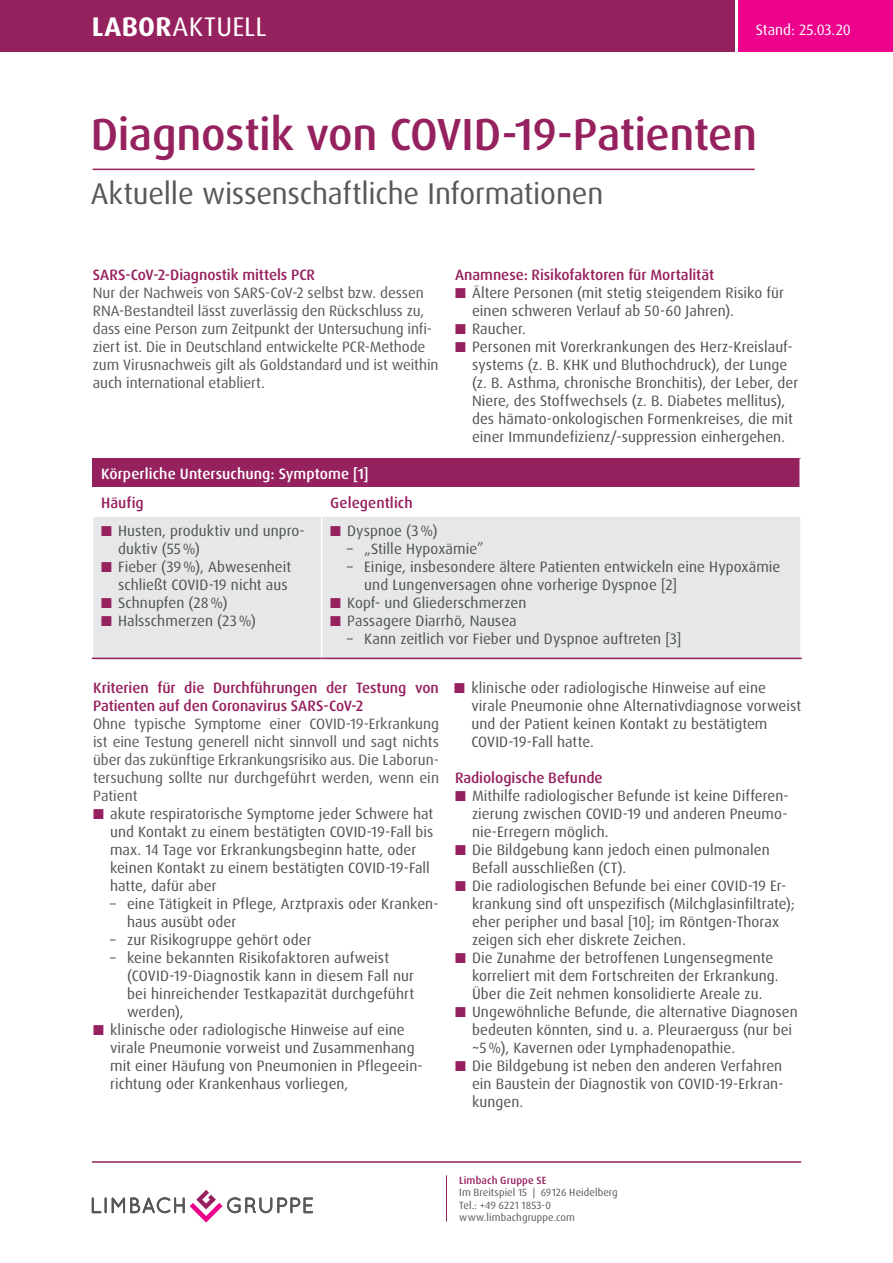
<style>
.page{position:relative;width:893px;height:1263px;background:#fff}
.page>*{position:absolute;margin:0;border:0;box-sizing:border-box;transform-origin:0 0}
.t1{font:500 45px "Dax Pro";letter-spacing:-.01em;color:#96215f}
.t2{font:30px "Dax Pro";letter-spacing:-.01em;color:#57585a}
.t3{font:27px "Dax Pro";letter-spacing:.01em;color:#fff}
.t4{font:15px/18px "Dax Pro";letter-spacing:.005em;color:#4f5252}
.t5{font:15px/18px "Dax Pro";letter-spacing:-.005em;color:#57585a}
.t6{font:500 15px/18px "Dax Pro";letter-spacing:-.005em;color:#96215f}
.t7{font:500 15px "Dax Pro";letter-spacing:.005em;color:#fff}
.t8{font:15px "Dax Pro";color:#fff}
.t9{font:10.5px/12.6px "Dax Pro";letter-spacing:.01em;color:#57585a}
.t10{font:500 10.5px "Dax Pro";letter-spacing:.01em;color:#96215f}
.s1{font-weight:700}
.s2{color:#96215f}
</style>
<div class="page">
<hr style="left:93px;top:169px;width:662px;height:1px;background:#96215f">
<div style="left:93px;top:458px;width:708px;height:29px;background:#96215f"></div>
<div style="left:93px;top:517px;width:707px;height:141px;background:#e6e7e9"></div>
<hr style="left:799px;top:458px;width:3px;height:29px;background:#fff">
<hr style="left:321px;top:517px;width:1px;height:141px;background:#fff">
<hr style="left:92px;top:658px;width:230px;height:1px;background:#96215f">
<hr style="left:322px;top:658px;width:480px;height:1px;background:#96215f">
<svg style="left:92px;top:1197px;width:92px;height:16px"></svg>
<svg style="left:190px;top:1190px;width:123px;height:32px"></svg>
<hr style="left:446px;top:1175px;width:1px;height:46px;background:#96215f">
<hr style="left:92px;top:1161px;width:709px;height:2px;background:#96215f">
<div style="left:0;top:0;width:735px;height:51px;background:#96215f"></div>
<div style="left:739px;top:0;width:154px;height:51px;background:#ed028c"></div>
<h3 class="t3" style="left:92px;top:9px;width:176px"><span class="s1">LABOR</span>AKTUELL</h3>
<p class="t8" style="left:756px;top:20px;width:96px">Stand: 25.03.20</p>
<h1 class="t1" style="left:91px;top:105px;width:668px">Diagnostik von COVID-19-Patienten</h1>
<h2 class="t2" style="left:91px;top:174px;width:514px">Aktuelle wissenschaftliche Informationen</h2>
<p class="t6" style="left:93px;top:266px;width:224px">SARS-CoV-2-Diagnostik mittels PCR</p>
<p class="t5" style="left:93px;top:284px;width:347px">Nur der Nachweis von SARS-CoV-2 selbst bzw. dessen RNA-Bestandteil lässt zuverlässig den Rückschluss zu, dass eine Person zum Zeitpunkt der Untersuchung infi&shy;ziert ist. Die in Deutschland entwickelte PCR-Methode zum Virusnachweis gilt als Goldstandard und ist weithin auch international etabliert.</p>
<p class="t6" style="left:455px;top:266px;width:261px">Anamnese: Risikofaktoren für Mortalität</p>
<p class="t4" style="left:472px;top:284px;width:314px;text-indent:-17px"><span class="s2">■</span> Ältere Personen (mit stetig steigendem Risiko für einen schweren Verlauf ab 50-60 Jahren).</p>
<p class="t4" style="left:455px;top:320px;width:73px"><span class="s2">■</span> Raucher.</p>
<p class="t4" style="left:472px;top:338px;width:328px;text-indent:-17px"><span class="s2">■</span> Personen mit Vorerkrankungen des Herz-Kreislauf&shy;systems (z. B. KHK und Bluthochdruck), der Lunge (z. B. Asthma, chronische Bronchitis), der Leber, der Niere, des Stoffwechsels (z. B. Diabetes mellitus), des hämato-onkologischen Formenkreises, die mit einer Immundefizienz/-suppression einhergehen.</p>
<p class="t7" style="left:101px;top:464px;width:269px">Körperliche Untersuchung: Symptome [1]</p>
<p class="t6" style="left:101px;top:493px;width:44px">Häufig</p>
<p class="t6" style="left:330px;top:493px;width:84px">Gelegentlich</p>
<p class="t4" style="left:118px;top:522px;width:188px;text-indent:-17px"><span class="s2">■</span> Husten, produktiv und unpro&shy;duktiv (55%)</p>
<p class="t4" style="left:101px;top:558px;width:192px;text-align:right"><span class="s2">■</span> Fieber (39%), Abwesenheit schließt COVID-19 nicht aus</p>
<p class="t4" style="left:101px;top:594px;width:128px"><span class="s2">■</span> Schnupfen (28%)</p>
<p class="t4" style="left:101px;top:612px;width:156px"><span class="s2">■</span> Halsschmerzen (23%)</p>
<p class="t4" style="left:330px;top:522px;width:109px"><span class="s2">■</span> Dyspnoe (3%)</p>
<p class="t4" style="left:347px;top:540px;width:138px">– „Stille Hypoxämie”</p>
<p class="t4" style="left:364px;top:558px;width:418px;text-indent:-17px">– Einige, insbesondere ältere Patienten entwickeln eine Hypoxämie und Lungenversagen ohne vorherige Dyspnoe [2]</p>
<p class="t4" style="left:330px;top:594px;width:198px"><span class="s2">■</span> Kopf- und Gliederschmerzen</p>
<p class="t4" style="left:330px;top:612px;width:188px"><span class="s2">■</span> Passagere Diarrhö, Nausea</p>
<p class="t4" style="left:347px;top:630px;width:336px">– Kann zeitlich vor Fieber und Dyspnoe auftreten [3]</p>
<p class="t6" style="left:93px;top:679px;width:347px">Kriterien für die Durchführungen der Testung von<br>Patienten auf den Coronavirus SARS-CoV-2</p>
<p class="t5" style="left:93px;top:715px;width:347px;text-align:justify">Ohne typische Symptome einer COVID-19-Erkrankung ist eine Testung generell nicht sinnvoll und sagt nichts über das zukünftige Erkrankungsrisiko aus. Die Laborun&shy;tersuchung sollte nur durchgeführt werden, wenn ein Patient</p>
<p class="t4" style="left:110px;top:805px;width:325px;text-indent:-17px"><span class="s2">■</span> akute respiratorische Symptome jeder Schwere hat und Kontakt zu einem bestätigten COVID-19-Fall bis max. 14 Tage vor Erkrankungsbeginn hatte, oder keinen Kontakt zu einem bestätigten COVID-19-Fall hatte, dafür aber</p>
<p class="t4" style="left:127px;top:895px;width:313px;text-indent:-17px">– eine Tätigkeit in Pflege, Arztpraxis oder Kranken&shy;haus ausübt oder</p>
<p class="t4" style="left:110px;top:931px;width:203px">– zur Risikogruppe gehört oder</p>
<p class="t4" style="left:127px;top:949px;width:289px;text-indent:-17px">– keine bekannten Risikofaktoren aufweist (COVID-19-Diagnostik kann in diesem Fall nur bei hinreichender Testkapazität durchgeführt werden),</p>
<p class="t4" style="left:110px;top:1021px;width:314px;text-indent:-17px"><span class="s2">■</span> klinische oder radiologische Hinweise auf eine virale Pneumonie vorweist und Zusammenhang mit einer Häufung von Pneumonien in Pflegeein&shy;richtung oder Krankenhaus vorliegen,</p>
<p class="t4" style="left:471px;top:679px;width:331px;text-indent:-17px"><span class="s2">■</span> klinische oder radiologische Hinweise auf eine virale Pneumonie ohne Alternativdiagnose vorweist und der Patient keinen Kontakt zu bestätigtem COVID-19-Fall hatte.</p>
<p class="t6" style="left:455px;top:769px;width:149px">Radiologische Befunde</p>
<p class="t4" style="left:472px;top:787px;width:318px;text-align:justify;text-indent:-17px"><span class="s2">■</span> Mithilfe radiologischer Befunde ist keine Differen&shy;zierung zwischen COVID-19 und anderen Pneumo&shy;nie-Erregern möglich.</p>
<p class="t4" style="left:472px;top:841px;width:299px;text-indent:-17px"><span class="s2">■</span> Die Bildgebung kann jedoch einen pulmonalen<br>Befall ausschließen (CT).</p>
<p class="t4" style="left:472px;top:877px;width:324px;text-indent:-17px"><span class="s2">■</span> Die radiologischen Befunde bei einer COVID-19 Er&shy;krankung sind oft unspezifisch (Milchglasinfiltrate); eher peripher und basal [10]; im Röntgen-Thorax zeigen sich eher diskrete Zeichen.</p>
<p class="t4" style="left:472px;top:949px;width:308px;text-indent:-17px"><span class="s2">■</span> Die Zunahme der betroffenen Lungensegmente korreliert mit dem Fortschreiten der Erkrankung.<br>Über die Zeit nehmen konsolidierte Areale zu.</p>
<p class="t4" style="left:472px;top:1003px;width:327px;text-indent:-17px"><span class="s2">■</span> Ungewöhnliche Befunde, die alternative Diagnosen bedeuten könnten, sind u. a. Pleuraerguss (nur bei ~5%), Kavernen oder Lymphadenopathie.</p>
<p class="t4" style="left:472px;top:1057px;width:313px;text-align:justify;text-indent:-17px"><span class="s2">■</span> Die Bildgebung ist neben den anderen Verfahren ein Baustein der Diagnostik von COVID-19-Erkran&shy;kungen.</p>
<p class="t10" style="left:459px;top:1173px;width:89px">Limbach Gruppe SE</p>
<p class="t9" style="left:459px;top:1186px;width:160px">Im Breitspiel 15 | 69126 Heidelberg<br>Tel.: +49 6221 1853-0 www.limbachgruppe.com</p>
</div>
